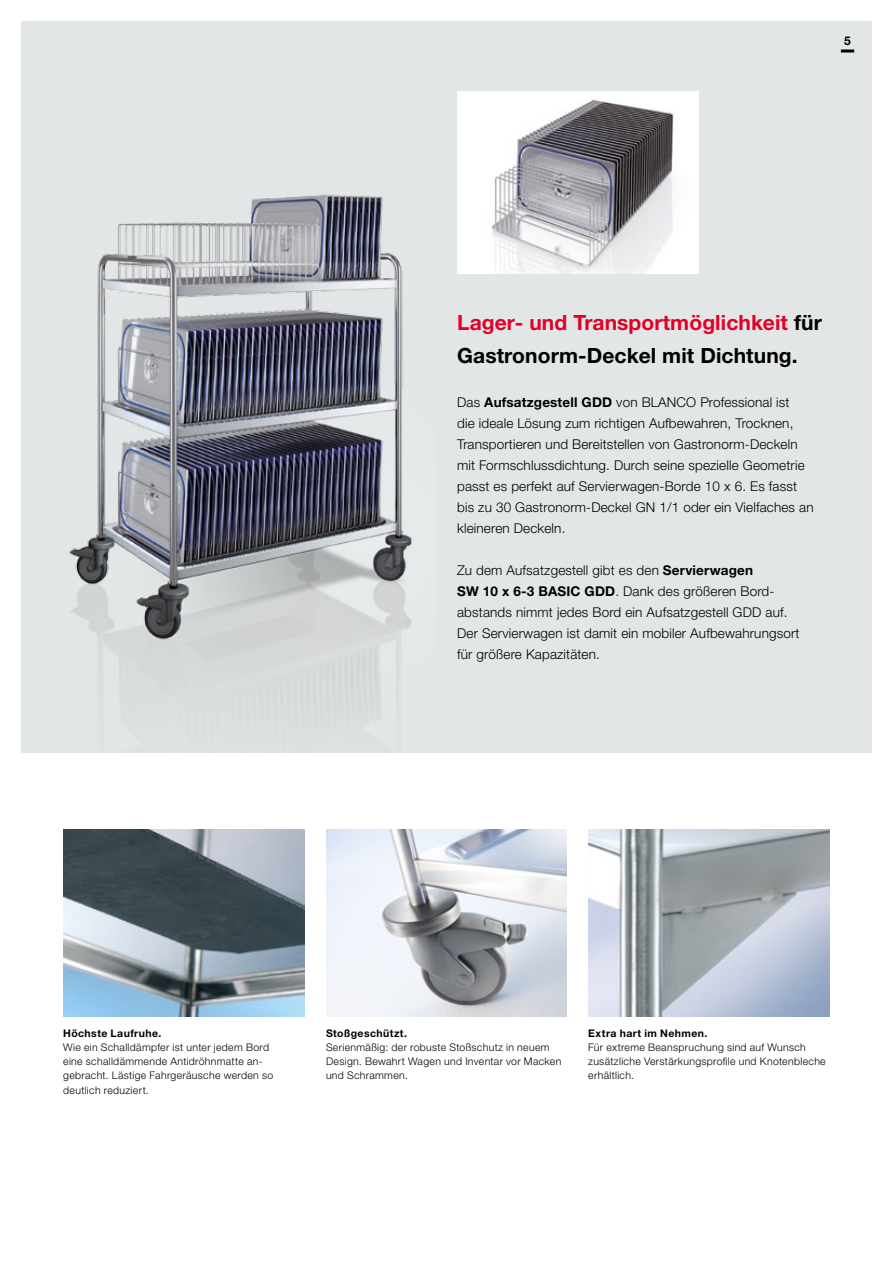
<style>
.page{position:relative;width:893px;height:1263px;background:#fff}
.page>*{position:absolute;margin:0;border:0;box-sizing:border-box;transform-origin:0 0}
.t1{font:700 21px/33px "Helvetica Neue LTW1 G";letter-spacing:.005em;color:#000}
.t2{font:300 13.5px/21px "Helvetica Neue LTW1 G";letter-spacing:.01em;color:#000}
.t3{font:700 12px "Helvetica Neue LTW1 G";color:#000}
.t4{font:300 10.5px/14.2px "Helvetica Neue LTW1 G";letter-spacing:.03em;color:#000}
.t5{font:700 10.5px "Helvetica Neue LTW1 G";letter-spacing:.04em;color:#000}
.s1{color:#e40026}
.s2{font-weight:700}
</style>
<div class="page">
<div style="left:21px;top:21px;width:851px;height:732px;background:#e2e6e6"></div>
<img style="left:588px;top:829px;width:241px;height:187px">
<img style="left:326px;top:829px;width:241px;height:187px">
<img style="left:64px;top:829px;width:241px;height:187px">
<img style="left:457px;top:92px;width:241px;height:181px">
<img style="left:69px;top:194px;width:343px;height:525px">
<svg style="left:841px;top:50px;width:13px;height:3px"></svg>
<p class="t3" style="left:844px;top:33px;width:8px">5</p>
<h1 class="t1" style="left:457px;top:306px;width:366px"><span class="s1">Lager- und Transportmöglichkeit</span> für<br>Gastronorm-Deckel mit Dichtung.</h1>
<p class="t2" style="left:457px;top:392px;width:358px">Das <span class="s2">Aufsatzgestell GDD</span> von BLANCO Professional ist<br>die ideale Lösung zum richtigen Aufbewahren, Trocknen, Transportieren und Bereitstellen von Gastronorm-Deckeln mit Formschlussdichtung. Durch seine spezielle Geometrie passt es perfekt auf Servierwagen-Borde 10 x 6. Es fasst bis zu 30 Gastronorm-Deckel GN 1/1 oder ein Vielfaches an kleineren Deckeln.</p>
<p class="t2" style="left:457px;top:560px;width:344px">Zu dem Aufsatzgestell gibt es den <span class="s2">Servierwagen<br>SW 10 x 6-3 BASIC GDD</span>. Dank des größeren Bord&shy;abstands nimmt jedes Bord ein Aufsatzgestell GDD auf.<br>Der Servierwagen ist damit ein mobiler Aufbewahrungsort für größere Kapazitäten.</p>
<p class="t5" style="left:63px;top:1026px;width:100px">Höchste Laufruhe.</p>
<p class="t4" style="left:63px;top:1040px;width:211px">Wie ein Schalldämpfer ist unter jedem Bord eine schalldämmende Antidröhnmatte an&shy;gebracht. Lästige Fahrgeräusche werden so deutlich reduziert.</p>
<p class="t5" style="left:326px;top:1026px;width:83px">Stoßgeschützt.</p>
<p class="t4" style="left:326px;top:1040px;width:237px">Serienmäßig: der robuste Stoßschutz in neuem<br>Design. Bewahrt Wagen und Inventar vor Macken und Schrammen.</p>
<p class="t5" style="left:588px;top:1026px;width:121px">Extra hart im Nehmen.</p>
<p class="t4" style="left:588px;top:1040px;width:239px">Für extreme Beanspruchung sind auf Wunsch zusätzliche Verstärkungsprofile und Knotenbleche erhältlich.</p>
</div>
